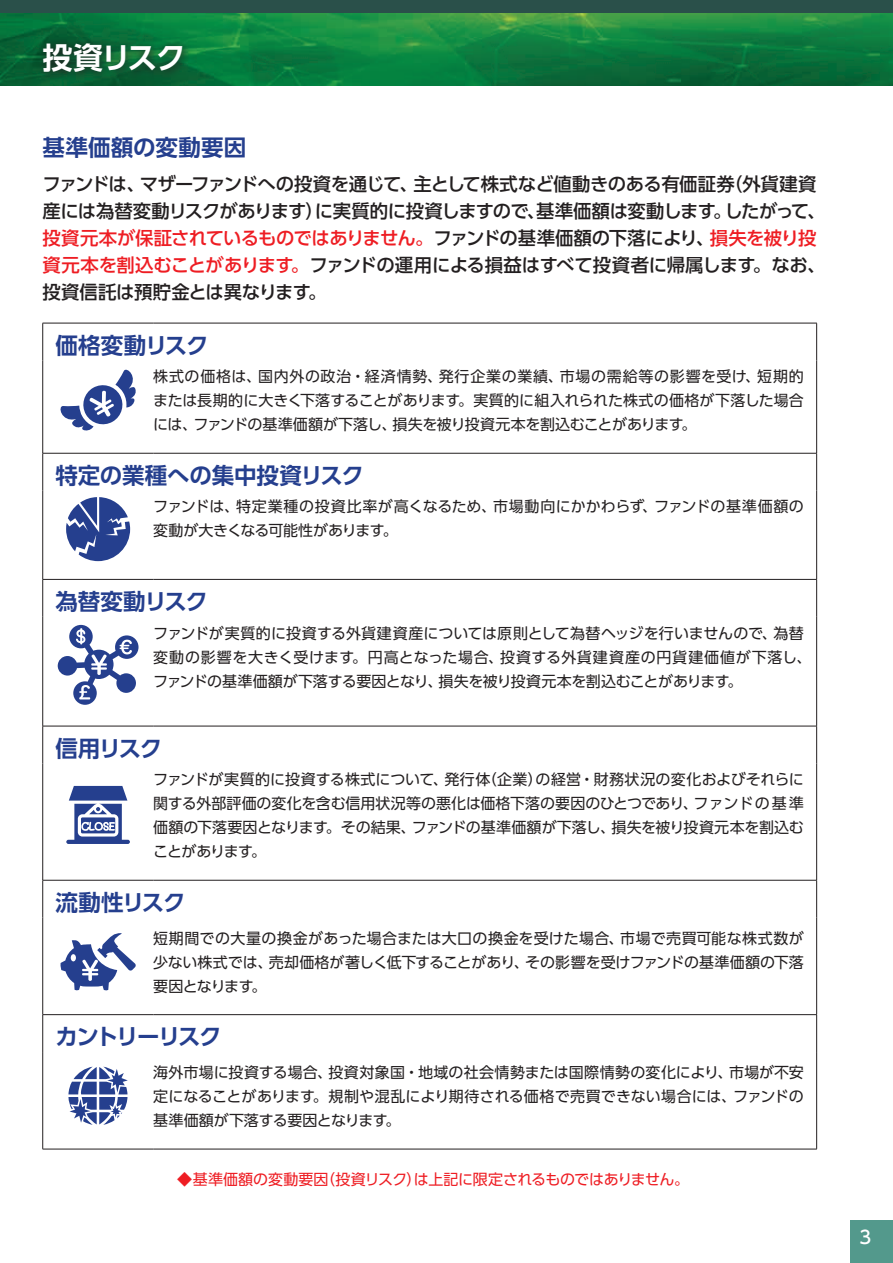
<style>
.page{position:relative;width:893px;height:1263px;background:#fff}
.page>*{position:absolute;margin:0;border:0;box-sizing:border-box;transform-origin:0 0}
.t1{font:700 30px "UD Shin Go Pr 6 N De";letter-spacing:-.065em;color:#fff}
.t2{font:700 22.5px "UD Shin Go Pr 6 N De";letter-spacing:-.01em;color:#253f8e}
.t3{font:700 22.5px "UD Shin Go Pr 6 N De";letter-spacing:-.075em;color:#253f8e}
.t4{font:700 22.5px "UD Shin Go Pr 6 N De";letter-spacing:-.03em;color:#253f8e}
.t5{font:500 18.3px/27px "UD Shin Go Pr 6 N";letter-spacing:-.03em;color:#231f20}
.t6{font:500 18px "UD Shin Go Pr 6 N";color:#fff}
.t7{font:15px/24px "UD Shin Go Pr 6 N";color:#231f20;text-align:justify}
.t8{font:15px "UD Shin Go Pr 6 N";letter-spacing:-.025em;color:#ee1d23}
.s1{color:#ee1d23}
</style>
<div class="page">
<img style="left:0;top:13px;width:893px;height:72px">
<div style="left:0;top:0;width:893px;height:13px;background:#2a504a"></div>
<div style="left:850px;top:1220px;width:43px;height:43px;background:#53998c"></div>
<svg style="left:37px;top:37px;width:156px;height:45px;background:#0d5b32"></svg>
<hr style="left:43px;top:323px;width:110px;height:1px;background:#231f20">
<hr style="left:42px;top:323px;width:1px;height:37px;background:#231f20">
<hr style="left:153px;top:323px;width:664px;height:1px;background:#231f20">
<hr style="left:816px;top:323px;width:1px;height:37px;background:#231f20">
<hr style="left:42px;top:360px;width:1px;height:93px;background:#231f20">
<hr style="left:816px;top:360px;width:1px;height:93px;background:#231f20">
<hr style="left:43px;top:453px;width:110px;height:1px;background:#231f20">
<hr style="left:42px;top:453px;width:1px;height:38px;background:#231f20">
<hr style="left:153px;top:453px;width:664px;height:1px;background:#231f20">
<hr style="left:816px;top:453px;width:1px;height:38px;background:#231f20">
<hr style="left:42px;top:491px;width:1px;height:88px;background:#231f20">
<hr style="left:816px;top:491px;width:1px;height:88px;background:#231f20">
<hr style="left:43px;top:579px;width:110px;height:1px;background:#231f20">
<hr style="left:42px;top:580px;width:1px;height:37px;background:#231f20">
<hr style="left:153px;top:579px;width:664px;height:1px;background:#231f20">
<hr style="left:816px;top:580px;width:1px;height:37px;background:#231f20">
<hr style="left:42px;top:617px;width:1px;height:109px;background:#231f20">
<hr style="left:816px;top:617px;width:1px;height:109px;background:#231f20">
<hr style="left:43px;top:726px;width:110px;height:1px;background:#231f20">
<hr style="left:42px;top:726px;width:1px;height:37px;background:#231f20">
<hr style="left:153px;top:726px;width:664px;height:1px;background:#231f20">
<hr style="left:816px;top:726px;width:1px;height:37px;background:#231f20">
<hr style="left:42px;top:763px;width:1px;height:117px;background:#231f20">
<hr style="left:816px;top:763px;width:1px;height:117px;background:#231f20">
<hr style="left:43px;top:880px;width:110px;height:1px;background:#231f20">
<hr style="left:42px;top:880px;width:1px;height:38px;background:#231f20">
<hr style="left:153px;top:880px;width:664px;height:1px;background:#231f20">
<hr style="left:816px;top:880px;width:1px;height:38px;background:#231f20">
<hr style="left:42px;top:918px;width:1px;height:96px;background:#231f20">
<hr style="left:816px;top:918px;width:1px;height:96px;background:#231f20">
<hr style="left:43px;top:1014px;width:110px;height:1px;background:#231f20">
<hr style="left:42px;top:1015px;width:1px;height:37px;background:#231f20">
<hr style="left:153px;top:1014px;width:664px;height:1px;background:#231f20">
<hr style="left:816px;top:1015px;width:1px;height:37px;background:#231f20">
<hr style="left:42px;top:1052px;width:1px;height:97px;background:#231f20">
<hr style="left:816px;top:1052px;width:1px;height:97px;background:#231f20">
<hr style="left:43px;top:1149px;width:110px;height:1px;background:#231f20">
<hr style="left:153px;top:1149px;width:664px;height:1px;background:#231f20">
<svg style="left:60px;top:369px;width:76px;height:62px"></svg>
<svg style="left:66px;top:497px;width:64px;height:64px"></svg>
<svg style="left:58px;top:625px;width:81px;height:80px"></svg>
<svg style="left:66px;top:786px;width:64px;height:58px"></svg>
<svg style="left:60px;top:933px;width:76px;height:58px"></svg>
<svg style="left:68px;top:1067px;width:60px;height:58px"></svg>
<h1 class="t1" style="left:43px;top:33px;width:145px">投資リスク</h1>
<h2 class="t2" style="left:43px;top:129px;width:205px">基準価額の変動要因</h2>
<p class="t5" style="left:43px;top:170px;width:785px">ファンドは、マザーファンドへの投資を通じて、主として株式など値動きのある有価証券（外貨建資産には為替変動リスクがあります）に実質的に投資しますので、基準価額は変動します。したがって、<span class="s1">投資元本が保証されているものではありません。</span>ファンドの基準価額の下落により、<span class="s1">損失を被り投資元本を割込むことがあります。</span>ファンドの運用による損益はすべて投資者に帰属します。なお、投資信託は預貯金とは異なります。</p>
<h2 class="t2" style="left:55px;top:327px;width:155px">価格変動リスク</h2>
<p class="t7" style="left:153px;top:364px;width:652px">株式の価格は、国内外の政治・経済情勢、発行企業の業績、市場の需給等の影響を受け、短期的または長期的に大きく下落することがあります。実質的に組入れられた株式の価格が下落した場合には、ファンドの基準価額が下落し、損失を被り投資元本を割込むことがあります。</p>
<h2 class="t2" style="left:55px;top:457px;width:310px">特定の業種への集中投資リスク</h2>
<p class="t7" style="left:153px;top:494px;width:652px">ファンドは、特定業種の投資比率が高くなるため、市場動向にかかわらず、ファンドの基準価額の変動が大きくなる可能性があります。</p>
<h2 class="t4" style="left:55px;top:583px;width:154px">為替変動リスク</h2>
<p class="t7" style="left:153px;top:620px;width:660px;text-align:left">ファンドが実質的に投資する外貨建資産については原則として為替ヘッジを行いませんので、為替変動の影響を大きく受けます。円高となった場合、投資する外貨建資産の円貨建価値が下落し、ファンドの基準価額が下落する要因となり、損失を被り投資元本を割込むことがあります。</p>
<h2 class="t2" style="left:55px;top:730px;width:108px">信用リスク</h2>
<p class="t7" style="left:153px;top:767px;width:652px">ファンドが実質的に投資する株式について、発行体（企業）の経営・財務状況の変化およびそれらに関する外部評価の変化を含む信用状況等の悪化は価格下落の要因のひとつであり、ファンドの基準価額の下落要因となります。その結果、ファンドの基準価額が下落し、損失を被り投資元本を割込むことがあります。</p>
<h2 class="t2" style="left:55px;top:884px;width:132px">流動性リスク</h2>
<p class="t7" style="left:153px;top:925px;width:652px">短期間での大量の換金があった場合または大口の換金を受けた場合、市場で売買可能な株式数が少ない株式では、売却価格が著しく低下することがあり、その影響を受けファンドの基準価額の下落要因となります。</p>
<h2 class="t3" style="left:55px;top:1018px;width:168px">カントリーリスク</h2>
<p class="t7" style="left:153px;top:1060px;width:652px">海外市場に投資する場合、投資対象国・地域の社会情勢または国際情勢の変化により、市場が不安定になることがあります。規制や混乱により期待される価格で売買できない場合には、ファンドの基準価額が下落する要因となります。</p>
<p class="t8" style="left:177px;top:1167px;width:513px">◆基準価額の変動要因（投資リスク）は上記に限定されるものではありません。</p>
<p class="t6" style="left:859px;top:1223px;width:13px">3</p>
</div>
